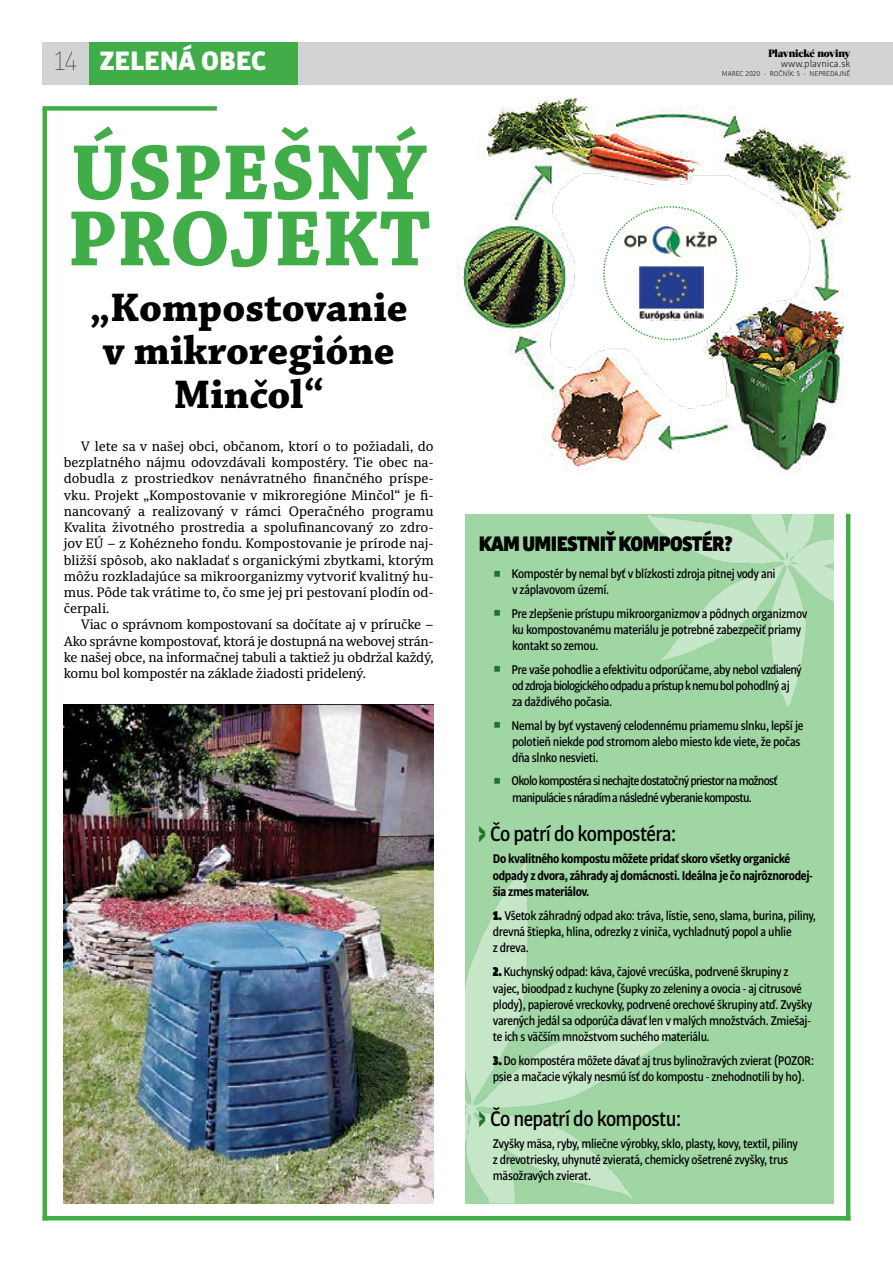
<style>
.page{position:relative;width:893px;height:1263px;background:#fff}
.page>*{position:absolute;margin:0;border:0;box-sizing:border-box;transform-origin:0 0}
.t1{font:700 82.5px/66px "Chaparral Pro";color:#41ad49}
.t2{font:700 42px/43.5px "Chaparral Pro";color:#000;text-align:center}
.t3{font:900 28.5px "Bulo";color:#fff}
.t4{font:500 22.5px "Bulo";letter-spacing:-.03em;color:#000;scale:.9 1}
.t5{font:900 22.5px "Bulo";letter-spacing:-.03em;color:#000;scale:.9 1}
.t6{font:500 13.5px/16.2px "Bulo";letter-spacing:-.03em;color:#000;scale:.9 1}
.t7{font:13.5px/16.2px "Sindelar";letter-spacing:-.02em;color:#000;text-align:justify}
.t8{font:700 13.5px/16.2px "Bulo";letter-spacing:-.03em;color:#000;scale:.9 1}
.t9{font:500 13.5px/16.2px "Bulo";letter-spacing:-.06em;color:#000;text-align:center;scale:.9 1}
.t10{font:900 10.5px "Acta Headline W00";letter-spacing:-.01em;color:#000}
.t11{font:300 10.5px "Bulo";color:#000}
.t12{font:300 7.5px "Bulo";color:#000}
.s1{font-family:"Bulo Hair Dark";font-weight:400;color:#000}
.s2{color:#20742e}
.s3{font-family:"Amplitude Extra Comp";font-weight:900;font-size:43.2px;color:#20742e}
.s4{font-weight:900}
</style>
<div class="page">
<img style="left:64px;top:705px;width:370px;height:498px">
<img style="left:456px;top:96px;width:394px;height:377px">
<div style="left:43px;top:43px;width:850px;height:42px;background:#d1d3d4"></div>
<div style="left:89px;top:43px;width:209px;height:42px;background:#41ad49"></div>
<div style="left:465px;top:514px;width:368px;height:689px;background:#a0d6a4"></div>
<hr style="left:846px;top:514px;width:4px;height:706px;background:#41ad49">
<hr style="left:43px;top:108px;width:4px;height:1112px;background:#41ad49">
<hr style="left:43px;top:1216px;width:807px;height:4px;background:#41ad49">
<div style="left:43px;top:106px;width:174px;height:5px;background:#41ad49"></div>
<img style="left:648px;top:514px;width:185px;height:192px">
<img style="left:465px;top:860px;width:217px;height:343px">
<svg style="left:602px;top:205px;width:136px;height:136px"></svg>
<h3 class="t3" style="left:54px;top:42px;width:214px"><span class="s1">14</span> ZELENÁ OBEC</h3>
<p class="t10" style="left:768px;top:47px;width:84px">Plavnické noviny</p>
<p class="t11" style="left:781px;top:57px;width:71px">www.plavnica.sk</p>
<p class="t12" style="left:722px;top:69px;width:130px">MAREC 2020 - ROČNÍK: 5 - NEPREDAJNÉ</p>
<h1 class="t1" style="left:67px;top:142px;width:365px">ÚSPEŠNÝ<br>PROJEKT</h1>
<h2 class="t2" style="left:90px;top:287px;width:319px">„Kompostovanie v mikroregióne<br>Minčol“</h2>
<p class="t7" style="left:64px;top:439px;width:372px;text-indent:17px">V lete sa v našej obci, občanom, ktorí o to požiadali, do bezplatného nájmu odovzdávali kompostéry. Tie obec na&shy;dobudla z prostriedkov nenávratného finančného príspe&shy;vku. Projekt „Kompostovanie v mikroregióne Minčol“ je fi&shy;nancovaný a realizovaný v rámci Operačného programu Kvalita životného prostredia a spolufinancovaný zo zdro&shy;jov EÚ – z Kohézneho fondu. Kompostovanie je prírode naj&shy;bližší spôsob, ako nakladať s organickými zbytkami, ktorým môžu rozkladajúce sa mikroorganizmy vytvoriť kvalitný hu&shy;mus. Pôde tak vrátime to, čo sme jej pri pestovaní plodín od&shy;čerpali.</p>
<p class="t7" style="left:64px;top:617px;width:371px;text-indent:17px">Viac o správnom kompostovaní sa dočítate aj v príručke – Ako správne kompostovať, ktorá je dostupná na webovej strán&shy;ke našej obce, na informačnej tabuli a taktiež ju obdržal každý, komu bol kompostér na základe žiadosti pridelený.</p>
<h3 class="t5" style="left:479px;top:528px;width:285px">KAM UMIESTNIŤ KOMPOSTÉR?</h3>
<p class="t6" style="left:512px;top:565px;width:294px;text-indent:-19px"><span class="s2">▪</span> Kompostér by nemal byť v blízkosti zdroja pitnej vody ani v záplavovom území.</p>
<p class="t6" style="left:512px;top:605px;width:329px;text-indent:-19px"><span class="s2">▪</span> Pre zlepšenie prístupu mikroorganizmov a pôdnych organizmov ku kompostovanému materiálu je potrebné zabezpečiť priamy kontakt so zemou.</p>
<p class="t6" style="left:512px;top:661px;width:323px;text-indent:-19px"><span class="s2">▪</span> Pre vaše pohodlie a efektivitu odporúčame, aby nebol vzdialený od zdroja biologického odpadu a prístup k nemu bol pohodlný aj za daždivého počasia.</p>
<p class="t6" style="left:512px;top:717px;width:325px;text-indent:-19px"><span class="s2">▪</span> Nemal by byť vystavený celodennému priamemu slnku, lepší je polotieň niekde pod stromom alebo miesto kde viete, že počas dňa slnko nesvieti.</p>
<p class="t9" style="left:493px;top:772px;width:318px"><span class="s2">▪</span> Okolo kompostéra si nechajte dostatočný priestor na možnosť manipulácie s náradím a následné vyberanie kompostu.</p>
<h3 class="t4" style="left:479px;top:819px;width:221px"><span class="s3">&gt;</span> Čo patrí do kompostéra:</h3>
<p class="t8" style="left:493px;top:850px;width:357px">Do kvalitného kompostu môžete pridať skoro všetky organické odpady z dvora, záhrady aj domácnosti. Ideálna je čo najrôznorodej&shy;šia zmes materiálov.</p>
<p class="t6" style="left:493px;top:907px;width:360px"><span class="s4">1.</span> Všetok záhradný odpad ako: tráva, lístie, seno, slama, burina, piliny, drevná štiepka, hlina, odrezky z viniča, vychladnutý popol a uhlie<br>z dreva.</p>
<p class="t6" style="left:493px;top:963px;width:356px"><span class="s4">2.</span> Kuchynský odpad: káva, čajové vrecúška, podrvené škrupiny z vajec, bioodpad z kuchyne (šupky zo zeleniny a ovocia - aj citrusové plody), papierové vreckovky, podrvené orechové škrupiny atď. Zvyšky varených jedál sa odporúča dávať len v malých množstvách. Zmiešaj&shy;te ich s väčším množstvom suchého materiálu.</p>
<p class="t6" style="left:493px;top:1052px;width:359px"><span class="s4">3.</span> Do kompostéra môžete dávať aj trus bylinožravých zvierat (POZOR: psie a mačacie výkaly nesmú ísť do kompostu - znehodnotili by ho).</p>
<h3 class="t4" style="left:479px;top:1105px;width:226px"><span class="s3">&gt;</span> Čo nepatrí do kompostu:</h3>
<p class="t6" style="left:493px;top:1135px;width:341px">Zvyšky mäsa, ryby, mliečne výrobky, sklo, plasty, kovy, textil, piliny z drevotriesky, uhynuté zvieratá, chemicky ošetrené zvyšky, trus mäsožravých zvierat.</p>
</div>
